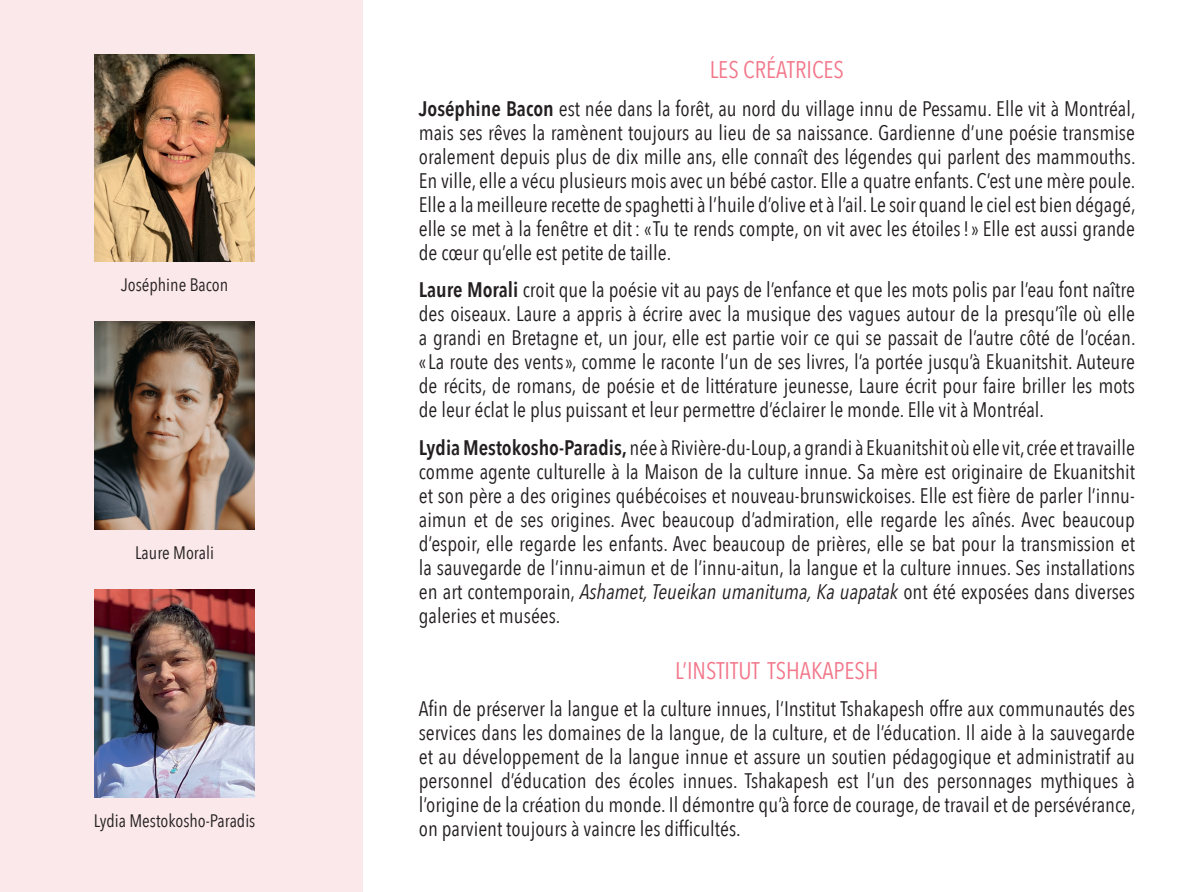
<style>
.page{position:relative;width:1189px;height:892px;background:#fff}
.page>*{position:absolute;margin:0;border:0;box-sizing:border-box;transform-origin:0 0}
.Normal_général{font:24px "Avenir Next Condensed";color:#f2778a}
.Normal_général-2{font:21px/24px "Avenir Next Condensed";color:#231f20;text-align:justify}
.Normal_général-3{font:18px "Avenir Next Condensed";color:#231f20}
.s1{font-weight:600}
.s2{font-style:italic}
</style>
<div class="page">
<div style="left:0;top:0;width:362px;height:891px;background:#fbe8ea"></div>
<img style="left:95px;top:54px;width:159px;height:207px">
<img style="left:95px;top:589px;width:159px;height:208px">
<img style="left:95px;top:322px;width:159px;height:207px">
<p class="Normal_général-3" style="left:121px;top:269px;width:109px">Joséphine Bacon</p>
<p class="Normal_général-3" style="left:135px;top:536px;width:80px">Laure Morali</p>
<p class="Normal_général-3" style="left:94px;top:804px;width:163px">Lydia Mestokosho-Paradis</p>
<p class="Normal_général" style="left:709px;top:49px;width:136px">LES CRÉATRICES</p>
<p class="Normal_général-2" style="left:419px;top:95px;width:718px"><span class="s1">Joséphine Bacon</span> est née dans la forêt, au nord du village innu de Pessamu. Elle vit à Montréal, mais ses rêves la ramènent toujours au lieu de sa naissance. Gardienne d’une poésie transmise oralement depuis plus de dix mille ans, elle connaît des légendes qui parlent des mammouths.<br>En ville, elle a vécu plusieurs mois avec un bébé castor. Elle a quatre enfants. C’est une mère poule.<br>Elle a la meilleure recette de spaghetti à l’huile d’olive et à l’ail. Le soir quand le ciel est bien dégagé, elle se met à la fenêtre et dit: «Tu te rends compte, on vit avec les étoiles!» Elle est aussi grande de cœur qu’elle est petite de taille.</p>
<p class="Normal_général-2" style="left:419px;top:277px;width:718px"><span class="s1">Laure Morali</span> croit que la poésie vit au pays de l’enfance et que les mots polis par l’eau font naître des oiseaux. Laure a appris à écrire avec la musique des vagues autour de la presqu’île où elle a grandi en Bretagne et, un jour, elle est partie voir ce qui se passait de l’autre côté de l’océan. «La route des vents», comme le raconte l’un de ses livres, l’a portée jusqu’à Ekuanitshit. Auteure de récits, de romans, de poésie et de littérature jeunesse, Laure écrit pour faire briller les mots de leur éclat le plus puissant et leur permettre d’éclairer le monde. Elle vit à Montréal.</p>
<p class="Normal_général-2" style="left:419px;top:434px;width:717px"><span class="s1">Lydia Mestokosho-Paradis,</span> née à Rivière-du-Loup, a grandi à Ekuanitshit où elle vit, crée et travaille comme agente culturelle à la Maison de la culture innue. Sa mère est originaire de Ekuanitshit et son père a des origines québécoises et nouveau-brunswickoises. Elle est fière de parler l’innu&shy;aimun et de ses origines. Avec beaucoup d’admiration, elle regarde les aînés. Avec beaucoup d’espoir, elle regarde les enfants. Avec beaucoup de prières, elle se bat pour la transmission et la sauvegarde de l’innu-aimun et de l’innu-aitun, la langue et la culture innues. Ses installations en art contemporain, <span class="s2">Ashamet, Teueikan umanituma, Ka uapatak</span> ont été exposées dans diverses galeries et musées.</p>
<p class="Normal_général" style="left:674px;top:649px;width:205px">L’INSTITUT TSHAKAPESH</p>
<p class="Normal_général-2" style="left:419px;top:695px;width:718px">Afin de préserver la langue et la culture innues, l’Institut Tshakapesh offre aux communautés des services dans les domaines de la langue, de la culture, et de l’éducation. Il aide à la sauvegarde et au développement de la langue innue et assure un soutien pédagogique et administratif au personnel d’éducation des écoles innues. Tshakapesh est l’un des personnages mythiques à l’origine de la création du monde. Il démontre qu’à force de courage, de travail et de persévérance, on parvient toujours à vaincre les difficultés.</p>
</div>
